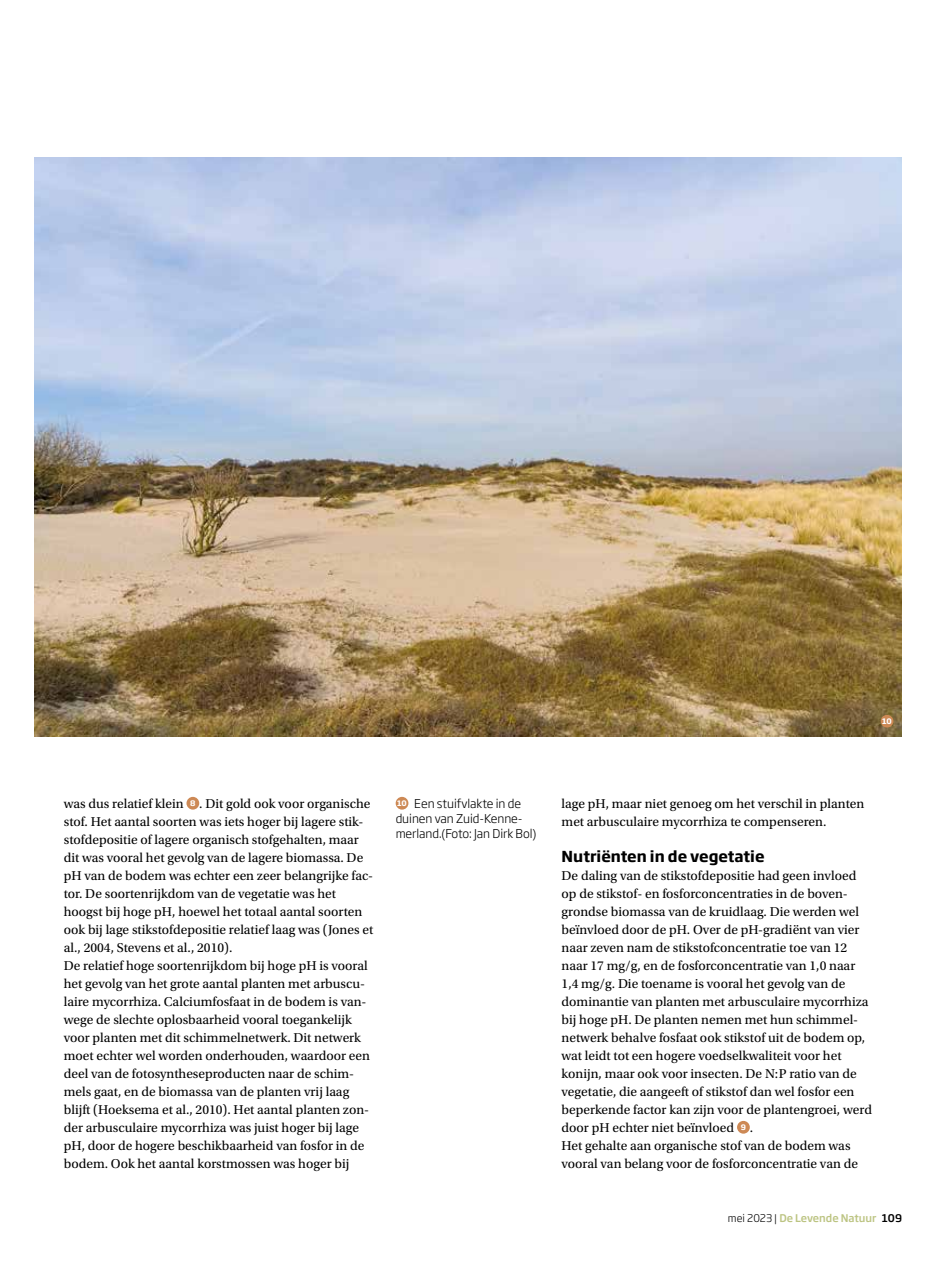
<style>
.page{position:relative;width:936px;height:1263px;background:#fff}
.page>*{position:absolute;margin:0;border:0;box-sizing:border-box;transform-origin:0 0}
.t1{font:700 15px "Soho Gothic Std";color:#000}
.t2{font:13.5px/18px "Utopia Std";color:#000}
.t3{font:300 12px/15px "Soho Gothic Std";letter-spacing:-.005em;color:#000}
.t4{font:500 10.5px "Soho Gothic Std";color:#bcc482}
.t5{font:700 7.5px "Soho Std";color:#fff}
.s1{font-weight:300;color:#000}
.s2{color:#000}
</style>
<div class="page">
<img style="left:34px;top:157px;width:867px;height:579px">
<div style="left:186px;top:797px;width:13px;height:13px;background:#cd8955;border-radius:50%"></div>
<div style="left:737px;top:1121px;width:12px;height:13px;background:#cd8955;border-radius:50%"></div>
<div style="left:395px;top:797px;width:13px;height:13px;background:#cd8955;border-radius:50%"></div>
<div style="left:880px;top:715px;width:13px;height:13px;background:#cd8955;border-radius:50%"></div>
<p class="t5" style="left:882px;top:716px;width:11px">10</p>
<p class="t2" style="left:64px;top:795px;width:311px">was dus relatief klein <sup>8</sup> . Dit gold ook voor organische stof. Het aantal soorten was iets hoger bij lagere stik&shy;stofdepositie of lagere organisch stofgehalten, maar dit was vooral het gevolg van de lagere biomassa. De pH van de bodem was echter een zeer belangrijke fac&shy;tor. De soortenrijkdom van de vegetatie was het hoogst bij hoge pH, hoewel het totaal aantal soorten ook bij lage stikstofdepositie relatief laag was (Jones et al., 2004, Stevens et al., 2010).<br>De relatief hoge soortenrijkdom bij hoge pH is vooral het gevolg van het grote aantal planten met arbuscu&shy;laire mycorrhiza. Calciumfosfaat in de bodem is van&shy;wege de slechte oplosbaarheid vooral toegankelijk voor planten met dit schimmelnetwerk. Dit netwerk moet echter wel worden onderhouden, waardoor een deel van de fotosyntheseproducten naar de schim&shy;mels gaat, en de biomassa van de planten vrij laag blijft (Hoeksema et al., 2010). Het aantal planten zon&shy;der arbusculaire mycorrhiza was juist hoger bij lage pH, door de hogere beschikbaarheid van fosfor in de bodem. Ook het aantal korstmossen was hoger bij</p>
<p class="t2" style="left:561px;top:795px;width:304px">lage pH, maar niet genoeg om het verschil in planten met arbusculaire mycorrhiza te compenseren.</p>
<p class="t3" style="left:395px;top:796px;width:142px"><sup>10</sup> Een stuifvlakte in de duinen van Zuid-Kenne&shy;merland.(Foto: Jan Dirk Bol)</p>
<p class="t1" style="left:561px;top:847px;width:204px">Nutriënten in de vegetatie</p>
<p class="t2" style="left:561px;top:867px;width:312px">De daling van de stikstofdepositie had geen invloed op de stikstof- en fosforconcentraties in de boven&shy;grondse biomassa van de kruidlaag. Die werden wel beïnvloed door de pH. Over de pH-gradiënt van vier naar zeven nam de stikstofconcentratie toe van 12 naar 17 mg/g, en de fosforconcentratie van 1,0 naar 1,4 mg/g. Die toename is vooral het gevolg van de dominantie van planten met arbusculaire mycorrhiza bij hoge pH. De planten nemen met hun schimmel&shy;netwerk behalve fosfaat ook stikstof uit de bodem op, wat leidt tot een hogere voedselkwaliteit voor het konijn, maar ook voor insecten. De N:P ratio van de vegetatie, die aangeeft of stikstof dan wel fosfor een beperkende factor kan zijn voor de plantengroei, werd door pH echter niet beïnvloed <sup>9</sup> .<br>Het gehalte aan organische stof van de bodem was vooral van belang voor de fosforconcentratie van de</p>
<p class="t4" style="left:728px;top:1211px;width:175px"><span class="s1">mei 2023 |</span> De Levende Natuur <span class="s2">109</span></p>
</div>
